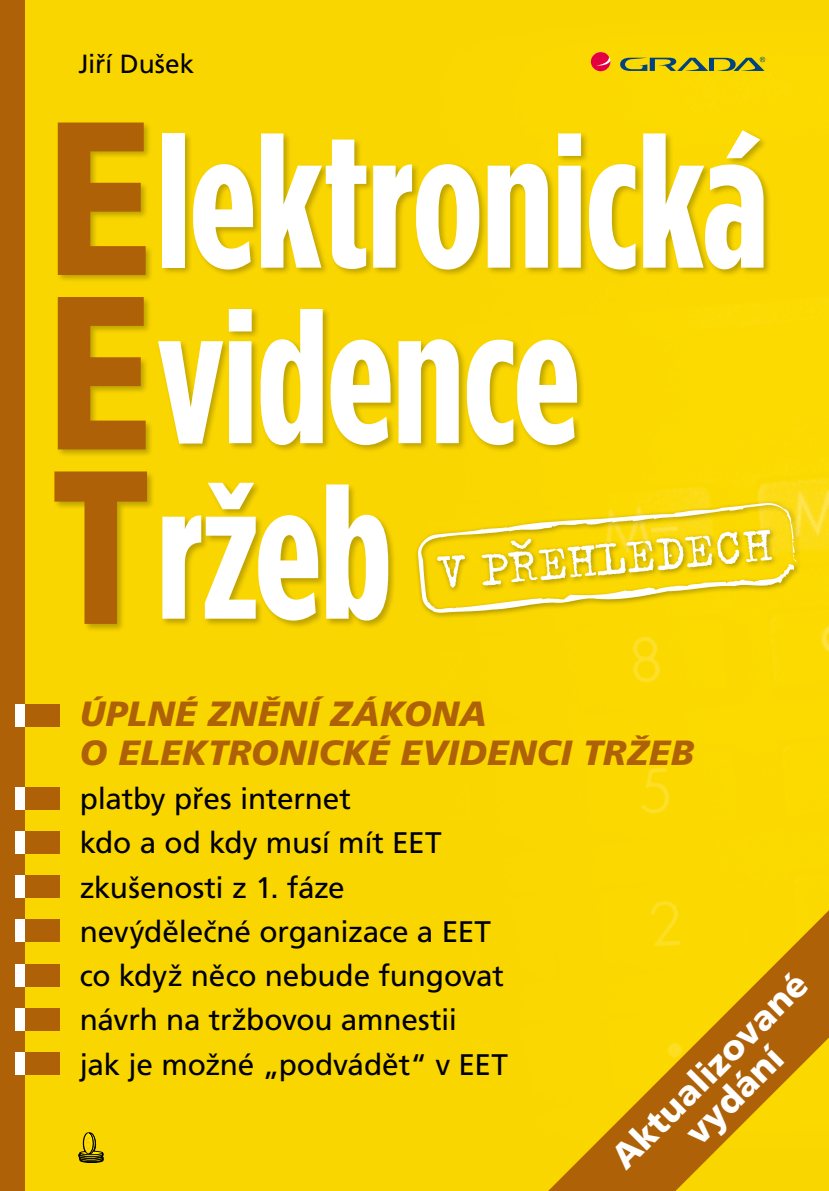
<style>
.page{position:relative;width:829px;height:1191px;background:#fff}
.page>*{position:absolute;margin:0;border:0;box-sizing:border-box;transform-origin:0 0}
.t1{font:900 218.22px/174.5px "Frutiger CE";color:#ae6106;text-align:justify;scale:.8 1}
.t2{font:700 190.22px/175.5px "Gotham Condensed";letter-spacing:-.01em;color:#fff}
.t3{font:italic 35px/38.5px "Frutiger CE Black";letter-spacing:.015em;color:#ae6106}
.t4{font:900 35px/35px "Frutiger CE";color:#fff;text-align:center}
.t5{font:29.75px/44.3px "Frutiger CE";letter-spacing:-.01em;color:#000}
.t6{font:26.25px "Frutiger CE";letter-spacing:-.005em;color:#000}
</style>
<div class="page">
<div style="left:25px;top:0;width:803px;height:1191px;background:#fad600"></div>
<svg style="left:78px;top:1131px;width:26px;height:32px"></svg>
<div style="left:0;top:0;width:25px;height:1191px;background:#ae6106"></div>
<div style="left:156px;top:129px;width:616px;height:500px;background:#000;opacity:.24"></div>
<div style="left:16px;top:704px;width:44px;height:22px;background:#ae6106"></div>
<div style="left:15px;top:704px;width:10px;height:22px;background:#fff"></div>
<div style="left:16px;top:787px;width:44px;height:22px;background:#ae6106"></div>
<div style="left:15px;top:787px;width:10px;height:22px;background:#fff"></div>
<div style="left:16px;top:831px;width:44px;height:22px;background:#ae6106"></div>
<div style="left:15px;top:831px;width:10px;height:22px;background:#fff"></div>
<div style="left:16px;top:875px;width:44px;height:22px;background:#ae6106"></div>
<div style="left:15px;top:875px;width:10px;height:22px;background:#fff"></div>
<div style="left:16px;top:919px;width:44px;height:22px;background:#ae6106"></div>
<div style="left:15px;top:919px;width:10px;height:22px;background:#fff"></div>
<div style="left:16px;top:964px;width:44px;height:22px;background:#ae6106"></div>
<div style="left:15px;top:964px;width:10px;height:22px;background:#fff"></div>
<div style="left:16px;top:1008px;width:44px;height:22px;background:#ae6106"></div>
<div style="left:15px;top:1008px;width:10px;height:22px;background:#fff"></div>
<div style="left:16px;top:1052px;width:44px;height:22px;background:#ae6106"></div>
<div style="left:15px;top:1052px;width:10px;height:22px;background:#fff"></div>
<svg style="left:620px;top:57px;width:145px;height:14px;background:#9a9f31"></svg>
<svg style="left:590px;top:52px;width:20px;height:19px"></svg>
<div style="left:53px;top:121px;width:103px;height:511px;background:#000;opacity:.24"></div>
<div style="left:414px;top:499px;width:389px;height:121px;background:#000;opacity:.33"></div>
<svg style="left:794px;top:554px;width:3px;height:10px"></svg>
<svg style="left:418px;top:503px;width:376px;height:110px;background:#f5d824"></svg>
<svg style="left:437px;top:555px;width:28px;height:33px"></svg>
<svg style="left:481px;top:529px;width:290px;height:56px"></svg>
<svg style="left:548px;top:910px;width:280px;height:281px;background:#dfae02"></svg>
<p class="t6" style="left:78px;top:48px;width:117px">Jiří Dušek</p>
<h1 class="t1" style="left:47px;top:112px;width:135px">E E T</h1>
<h2 class="t2" style="left:156px;top:112px;width:614px">lektronická vidence ržeb</h2>
<p class="t3" style="left:80px;top:695px;width:616px">ÚPLNÉ ZNĚNÍ ZÁKONA<br>O ELEKTRONICKÉ EVIDENCI TRŽEB</p>
<p class="t5" style="left:80px;top:776px;width:429px">platby přes internet<br>kdo a od kdy musí mít EET zkušenosti z 1. fáze nevýdělečné organizace a EET co když něco nebude fungovat návrh na tržbovou amnestii<br>jak je možné „podvádět“ v EET</p>
<p class="t4" style="left:605px;top:1150px;width:262px;rotate:-45deg">Aktualizované vydání</p>
</div>
